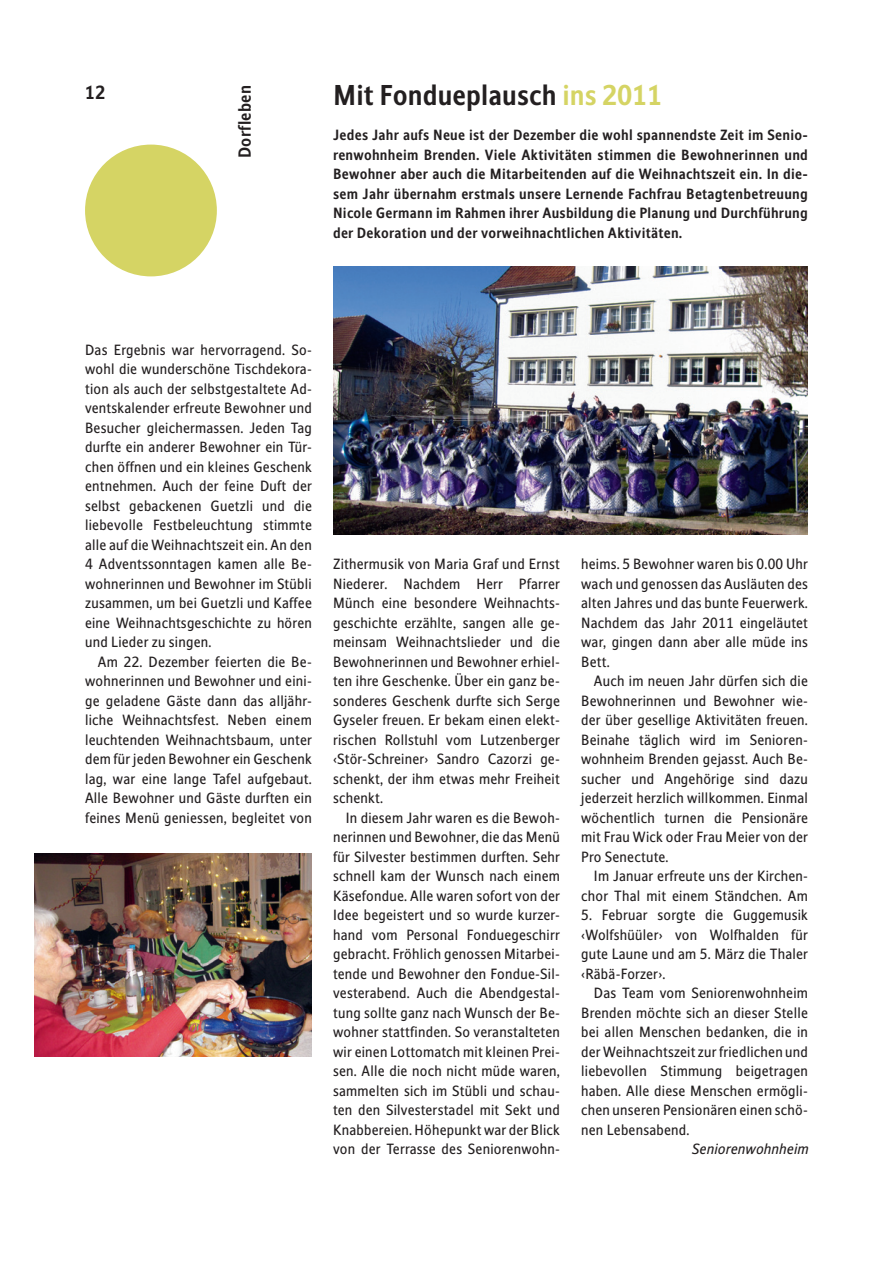
<style>
.page{position:relative;width:893px;height:1263px;background:#fff}
.page>*{position:absolute;margin:0;border:0;box-sizing:border-box;transform-origin:0 0}
.t1{font:700 27px "Stroudley";letter-spacing:.005em;color:#231f20}
.t2{font:700 18px "Stroudley";color:#231f20}
.t3{font:700 16.5px "Stroudley";letter-spacing:.02em;color:#231f20}
.t4{font:13.95px/19.5px "Stroudley";letter-spacing:.02em;color:#231f20;text-align:justify}
.t5{font:700 13.95px/19.5px "Stroudley";letter-spacing:.02em;color:#231f20;text-align:justify}
.t6{font:italic 13.95px "Stroudley";letter-spacing:.02em;color:#231f20}
.s1{color:#d5d464}
</style>
<div class="page">
<div style="left:85px;top:145px;width:132px;height:131px;background:#d5d464;border-radius:50%"></div>
<img style="left:34px;top:853px;width:278px;height:204px">
<img style="left:333px;top:266px;width:475px;height:269px">
<p class="t2" style="left:85px;top:81px;width:22px">12</p>
<p class="t3" style="left:234px;top:158px;width:75px;rotate:-90deg">Dorfleben</p>
<h1 class="t1" style="left:333px;top:78px;width:331px">Mit Fondueplausch <span class="s1">ins 2011</span></h1>
<p class="t5" style="left:333px;top:125px;width:476px">Jedes Jahr aufs Neue ist der Dezember die wohl spannendste Zeit im Senio&shy;renwohnheim Brenden. Viele Aktivitäten stimmen die Bewohnerinnen und Bewohner aber auch die Mitarbeitenden auf die Weihnachtszeit ein. In die&shy;sem Jahr übernahm erstmals unsere Lernende Fachfrau Betagtenbetreuung Nicole Germann im Rahmen ihrer Ausbildung die Planung und Durchführung der Dekoration und der vorweihnachtlichen Aktivitäten.</p>
<p class="t4" style="left:85px;top:340px;width:228px">Das Ergebnis war hervorragend. So&shy;wohl die wunderschöne Tischdekora&shy;tion als auch der selbstgestaltete Ad&shy;ventskalender erfreute Bewohner und Besucher gleichermassen. Jeden Tag durfte ein anderer Bewohner ein Tür&shy;chen öffnen und ein kleines Geschenk entnehmen. Auch der feine Duft der selbst gebackenen Guetzli und die liebevolle Festbeleuchtung stimmte alle auf die Weihnachtszeit ein. An den 4 Adventssonntagen kamen alle Be&shy;wohnerinnen und Bewohner im Stübli zusammen, um bei Guetzli und Kaffee eine Weihnachtsgeschichte zu hören und Lieder zu singen.</p>
<p class="t4" style="left:85px;top:652px;width:228px;text-indent:13px">Am 22. Dezember feierten die Be&shy;wohnerinnen und Bewohner und eini&shy;ge geladene Gäste dann das alljähr&shy;liche Weihnachtsfest. Neben einem leuchtenden Weihnachtsbaum, unter dem für jeden Bewohner ein Geschenk lag, war eine lange Tafel aufgebaut.<br>Alle Bewohner und Gäste durften ein feines Menü geniessen, begleitet von</p>
<p class="t4" style="left:333px;top:554px;width:228px">Zithermusik von Maria Graf und Ernst Niederer. Nachdem Herr Pfarrer Münch eine besondere Weihnachts&shy;geschichte erzählte, sangen alle ge&shy;meinsam Weihnachtslieder und die Bewohnerinnen und Bewohner erhiel&shy;ten ihre Geschenke. Über ein ganz be&shy;sonderes Geschenk durfte sich Serge Gyseler freuen. Er bekam einen elekt&shy;rischen Rollstuhl vom Lutzenberger ‹Stör-Schreiner› Sandro Cazorzi ge&shy;schenkt, der ihm etwas mehr Freiheit schenkt.</p>
<p class="t4" style="left:333px;top:808px;width:228px;text-indent:13px">In diesem Jahr waren es die Bewoh&shy;nerinnen und Bewohner, die das Menü für Silvester bestimmen durften. Sehr schnell kam der Wunsch nach einem Käsefondue. Alle waren sofort von der Idee begeistert und so wurde kurzer&shy;hand vom Personal Fonduegeschirr gebracht. Fröhlich genossen Mitarbei&shy;tende und Bewohner den Fondue-Sil&shy;vesterabend. Auch die Abendgestal&shy;tung sollte ganz nach Wunsch der Be&shy;wohner stattfinden. So veranstalteten wir einen Lottomatch mit kleinen Prei&shy;sen. Alle die noch nicht müde waren, sammelten sich im Stübli und schau&shy;ten den Silvesterstadel mit Sekt und Knabbereien. Höhepunkt war der Blick von der Terrasse des Seniorenwohn-</p>
<p class="t4" style="left:581px;top:555px;width:228px">heims. 5 Bewohner waren bis 0.00 Uhr wach und genossen das Ausläuten des alten Jahres und das bunte Feuerwerk.<br>Nachdem das Jahr 2011 eingeläutet war, gingen dann aber alle müde ins Bett.</p>
<p class="t4" style="left:581px;top:672px;width:228px;text-indent:13px">Auch im neuen Jahr dürfen sich die Bewohnerinnen und Bewohner wie&shy;der über gesellige Aktivitäten freuen.<br>Beinahe täglich wird im Senioren&shy;wohnheim Brenden gejasst. Auch Be&shy;sucher und Angehörige sind dazu jederzeit herzlich willkommen. Einmal wöchentlich turnen die Pensionäre mit Frau Wick oder Frau Meier von der Pro Senectute.</p>
<p class="t4" style="left:581px;top:867px;width:228px;text-align:right">Im Januar erfreute uns der Kirchen&shy;chor Thal mit einem Ständchen. Am</p>
<p class="t4" style="left:581px;top:906px;width:228px">5. Februar sorgte die Guggemusik ‹Wolfshüüler› von Wolfhalden für gute Laune und am 5. März die Thaler ‹Räbä-Forzer›.</p>
<p class="t4" style="left:581px;top:984px;width:228px;text-indent:13px">Das Team vom Seniorenwohnheim Brenden möchte sich an dieser Stelle bei allen Menschen bedanken, die in der Weihnachtszeit zur friedlichen und liebevollen Stimmung beigetragen haben. Alle diese Menschen ermögli&shy;chen unseren Pensionären einen schö&shy;nen Lebensabend.</p>
<p class="t6" style="left:691px;top:1141px;width:118px">Seniorenwohnheim</p>
</div>
